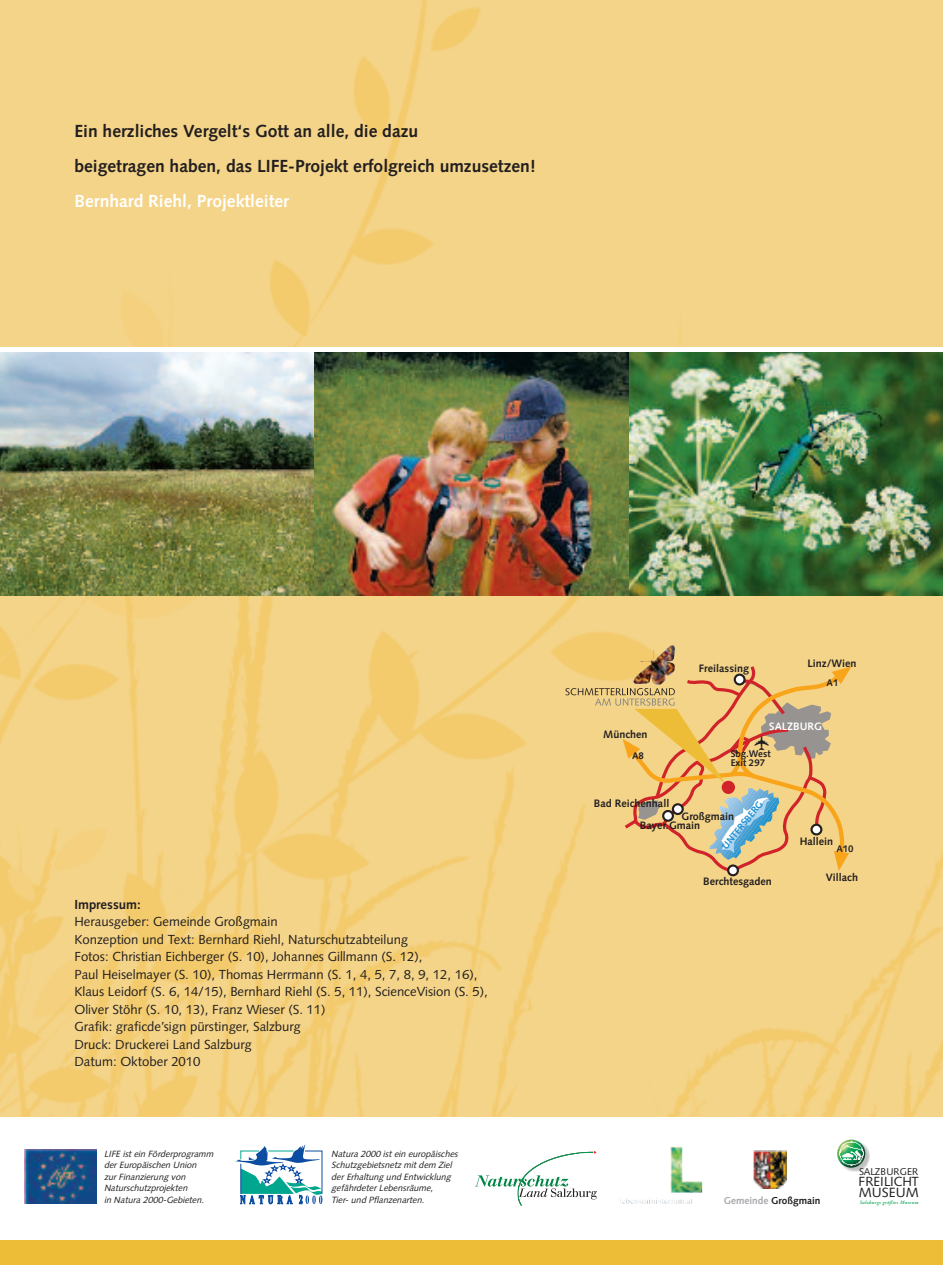
<style>
.page{position:relative;width:943px;height:1265px;background:#fff}
.page>*{position:absolute;margin:0;border:0;box-sizing:border-box;transform-origin:0 0}
.t1{font:700 17.5px/35px "Syntax";color:#231f20}
.t2{font:700 17.5px "Syntax";color:#fff}
.t3{font:13.47px "Syntax Roman+CJQSPX";letter-spacing:.005em;color:#231f20}
.t4{font:13.3px "Syntax Roman+CJQSPX";color:#231f20}
.t5{font:13.12px/17.5px "Syntax";color:#231f20}
.t6{font:700 13.12px "Syntax";color:#231f20}
.t7{font:700 10.85px/21.3px "Syntax";color:#231f20}
.t8{font:700 10.85px "Syntax";color:#fff}
.t9{font:700 10.15px "Syntax";color:#231f20}
.t10{font:9.97px "Syntax Roman+CJQSPX";letter-spacing:.015em;color:#231f20}
.t11{font:700 9.62px/8.6px "Syntax";color:#231f20}
.t12{font:700 9.62px "Syntax";color:#1d90d0}
.t13{font:italic 9.1px/11.5px "Syntax";color:#231f20}
.t14{font:5.08px "Adobe Garamond Semibold Italic+YXAISL";color:#00a54f}
.s1{color:#a8a9ad}
</style>
<div class="page">
<img style="left:0;top:0;width:943px;height:1116px">
<div style="left:0;top:1240px;width:943px;height:25px;background:#eebd37"></div>
<div style="left:727px;top:864px;width:12px;height:12px;border:2px solid #231f20;border-radius:50%"></div>
<img style="left:633px;top:645px;width:42px;height:18px">
<img style="left:25px;top:1150px;width:71px;height:53px">
<img style="left:753px;top:1151px;width:33px;height:38px">
<img style="left:658px;top:1147px;width:44px;height:57px">
<svg style="left:475px;top:1151px;width:121px;height:55px"></svg>
<img style="left:845px;top:1145px;width:25px;height:26px">
<img style="left:837px;top:1140px;width:28px;height:28px">
<img style="left:839px;top:1142px;width:24px;height:24px">
<svg style="left:235px;top:1145px;width:87px;height:59px"></svg>
<img style="left:0;top:352px;width:314px;height:243px">
<img style="left:314px;top:352px;width:629px;height:243px">
<div style="left:0;top:347px;width:943px;height:5px;background:#fff"></div>
<svg style="left:565px;top:663px;width:286px;height:212px;background:#e6c380"></svg>
<h1 class="t1" style="left:74px;top:115px;width:463px">Ein herzliches Vergelt‘s Gott an alle, die dazu<br>beigetragen haben, das LIFE-Projekt erfolgreich umzusetzen!</h1>
<h1 class="t2" style="left:74px;top:194px;width:216px">Bernhard Riehl, Projektleiter</h1>
<p class="t6" style="left:74px;top:899px;width:68px">Impressum:</p>
<p class="t5" style="left:74px;top:914px;width:415px">Herausgeber: Gemeinde Großgmain<br>Konzeption und Text: Bernhard Riehl, Naturschutzabteilung<br>Fotos: Christian Eichberger (S. 10), Johannes Gillmann (S. 12),<br>Paul Heiselmayer (S. 10), Thomas Herrmann (S. 1, 4, 5, 7, 8, 9, 12, 16), Klaus Leidorf (S. 6, 14/15), Bernhard Riehl (S. 5, 11), ScienceVision (S. 5), Oliver Stöhr (S. 10, 13), Franz Wieser (S. 11)<br>Grafik: graficde’sign pürstinger, Salzburg<br>Druck: Druckerei Land Salzburg<br>Datum: Oktober 2010</p>
<p class="t13" style="left:104px;top:1149px;width:113px">LIFE ist ein Förderprogramm der Europäischen Union<br>zur Finanzierung von<br>Naturschutzprojekten<br>in Natura 2000-Gebieten.</p>
<p class="t13" style="left:331px;top:1149px;width:130px">Natura 2000 ist ein europäisches<br>Schutzgebietsnetz mit dem Ziel der Erhaltung und Entwicklung gefährdeter Lebensräume,<br>Tier- und Pflanzenarten.</p>
<p class="t7" style="left:603px;top:725px;width:46px">München</p>
<p class="t11" style="left:632px;top:752px;width:13px">A8</p>
<p class="t7" style="left:699px;top:658px;width:52px">Freilassing</p>
<p class="t7" style="left:807px;top:653px;width:50px">Linz/Wien</p>
<p class="t11" style="left:826px;top:679px;width:13px">A1</p>
<p class="t8" style="left:769px;top:722px;width:54px">SALZBURG</p>
<p class="t11" style="left:730px;top:751px;width:41px">Sbg.West<br>Exit 297</p>
<p class="t7" style="left:640px;top:794px;width:62px;text-indent:-46px">Bad Reichenhall<br>Bayer.Gmain</p>
<p class="t12" style="left:721px;top:845px;width:60px;rotate:-51deg">UNTERSBERG</p>
<p class="t7" style="left:681px;top:807px;width:54px">Großgmain</p>
<p class="t7" style="left:703px;top:872px;width:70px">Berchtesgaden</p>
<p class="t7" style="left:799px;top:831px;width:35px">Hallein</p>
<p class="t11" style="left:836px;top:845px;width:19px">A10</p>
<p class="t7" style="left:825px;top:867px;width:34px">Villach</p>
<p class="t10" style="left:859px;top:1168px;width:61px">SALZBURGER</p>
<p class="t4" style="left:858px;top:1176px;width:62px">FREILICHT</p>
<p class="t3" style="left:858px;top:1187px;width:62px">MUSEUM</p>
<p class="t9" style="left:723px;top:1196px;width:98px"><span class="s1">Gemeinde</span> Großgmain</p>
<p class="t14" style="left:859px;top:1200px;width:60px">Salzburgs größtes Museum</p>
</div>
